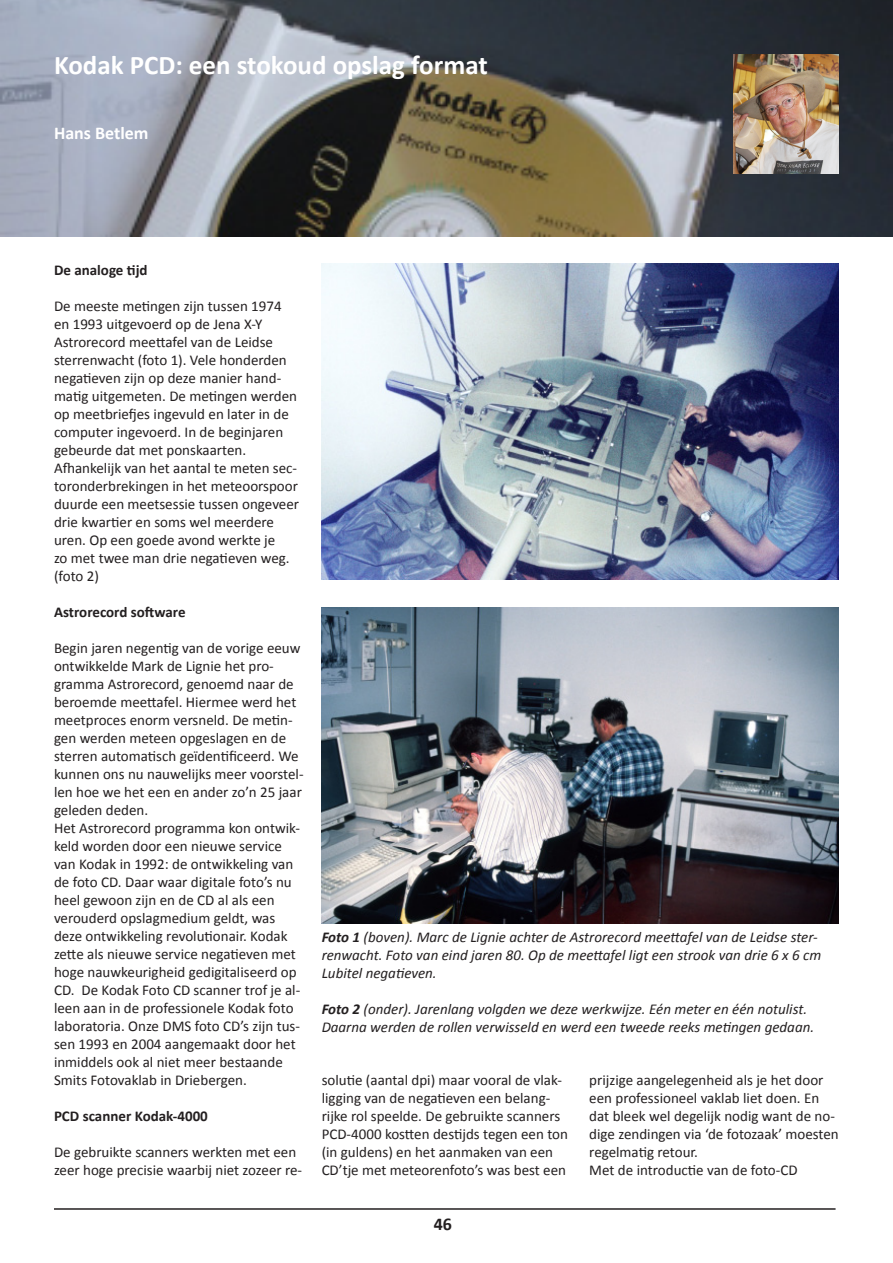
<style>
.page{position:relative;width:893px;height:1263px;background:#fff}
.page>*{position:absolute;margin:0;border:0;box-sizing:border-box;transform-origin:0 0}
.t1{font:700 27px "Calibri";color:#fff}
.t2{font:700 18px "Calibri";color:#fff}
.t3{font:700 18px "Calibri";color:#231f20}
.t4{font:15px/18px "Calibri";color:#231f20}
.t5{font:italic 15px/18px "Calibri";color:#231f20}
.t6{font:700 15px "Calibri";color:#231f20}
.s1{font-weight:700}
</style>
<div class="page">
<img style="left:0;top:0;width:893px;height:236px">
<img style="left:733px;top:54px;width:106px;height:120px">
<img style="left:322px;top:264px;width:517px;height:315px">
<img style="left:322px;top:607px;width:517px;height:317px">
<hr style="left:54px;top:1208px;width:782px;height:2px;background:#231f20">
<p class="t1" style="left:54px;top:48px;width:435px">Kodak PCD: een stokoud opslag format</p>
<p class="t2" style="left:54px;top:122px;width:96px">Hans Betlem</p>
<p class="t6" style="left:54px;top:260px;width:95px">De analoge tijd</p>
<p class="t4" style="left:54px;top:297px;width:244px">De meeste metingen zijn tussen 1974 en 1993 uitgevoerd op de Jena X-Y Astrorecord meettafel van de Leidse sterrenwacht (foto 1). Vele honderden negatieven zijn op deze manier hand&shy;matig uitgemeten. De metingen werden op meetbriefjes ingevuld en later in de computer ingevoerd. In de beginjaren gebeurde dat met ponskaarten.</p>
<p class="t4" style="left:54px;top:459px;width:247px">Afhankelijk van het aantal te meten sec&shy;toronderbrekingen in het meteoorspoor duurde een meetsessie tussen ongeveer drie kwartier en soms wel meerdere uren. Op een goede avond werkte je<br>zo met twee man drie negatieven weg. (foto 2)</p>
<p class="t6" style="left:54px;top:602px;width:133px">Astrorecord software</p>
<p class="t4" style="left:54px;top:639px;width:251px">Begin jaren negentig van de vorige eeuw ontwikkelde Mark de Lignie het pro&shy;gramma Astrorecord, genoemd naar de beroemde meettafel. Hiermee werd het meetproces enorm versneld. De metin&shy;gen werden meteen opgeslagen en de sterren automatisch geïdentificeerd. We kunnen ons nu nauwelijks meer voorstel&shy;len hoe we het een en ander zo’n 25 jaar geleden deden.</p>
<p class="t4" style="left:54px;top:819px;width:248px">Het Astrorecord programma kon ontwik&shy;keld worden door een nieuwe service van Kodak in 1992: de ontwikkeling van de foto CD. Daar waar digitale foto’s nu heel gewoon zijn en de CD al als een verouderd opslagmedium geldt, was deze ontwikkeling revolutionair. Kodak zette als nieuwe service negatieven met hoge nauwkeurigheid gedigitaliseerd op CD. De Kodak Foto CD scanner trof je al&shy;leen aan in de professionele Kodak foto laboratoria. Onze DMS foto CD’s zijn tus&shy;sen 1993 en 2004 aangemaakt door het inmiddels ook al niet meer bestaande Smits Fotovaklab in Driebergen.</p>
<p class="t6" style="left:54px;top:1106px;width:155px">PCD scanner Kodak-4000</p>
<p class="t4" style="left:54px;top:1143px;width:250px">De gebruikte scanners werkten met een zeer hoge precisie waarbij niet zozeer re-</p>
<p class="t5" style="left:322px;top:927px;width:501px"><span class="s1">Foto 1</span> (boven). Marc de Lignie achter de Astrorecord meettafel van de Leidse ster&shy;renwacht. Foto van eind jaren 80. Op de meettafel ligt een strook van drie 6 x 6 cm<br>Lubitel negatieven.</p>
<p class="t5" style="left:322px;top:999px;width:494px"><span class="s1">Foto 2</span> (onder). Jarenlang volgden we deze werkwijze. Eén meter en één notulist.<br>Daarna werden de rollen verwisseld en werd een tweede reeks metingen gedaan.</p>
<p class="t4" style="left:322px;top:1071px;width:248px">solutie (aantal dpi) maar vooral de vlak&shy;ligging van de negatieven een belang&shy;rijke rol speelde. De gebruikte scanners PCD-4000 kostten destijds tegen een ton (in guldens) en het aanmaken van een CD’tje met meteorenfoto’s was best een</p>
<p class="t4" style="left:589px;top:1071px;width:251px">prijzige aangelegenheid als je het door een professioneel vaklab liet doen. En dat bleek wel degelijk nodig want de no&shy;dige zendingen via ‘de fotozaak’ moesten regelmatig retour.</p>
<p class="t4" style="left:589px;top:1161px;width:210px">Met de introductie van de foto-CD</p>
<p class="t3" style="left:434px;top:1212px;width:20px">46</p>
</div>
